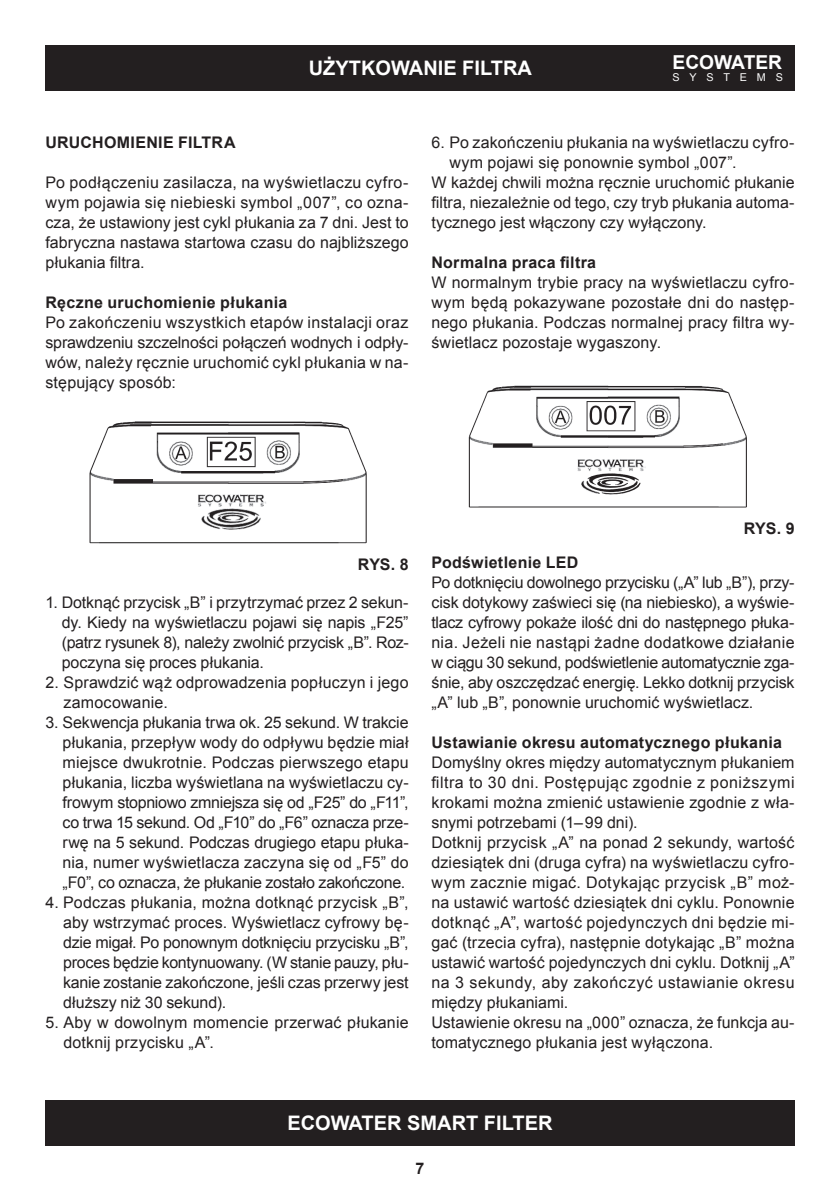
<style>
.page{position:relative;width:840px;height:1191px;background:#fff}
.page>*{position:absolute;margin:0;border:0;box-sizing:border-box;transform-origin:0 0}
.t1{font:700 20px "Arial";color:#fff}
.t2{font:700 19.2px "Arial";color:#fff}
.t3{font:16px/20px "Arial";letter-spacing:.01em;color:#231f20;text-align:justify}
.t4{font:700 16px "Arial";letter-spacing:.015em;color:#231f20}
.t5{font:10.8px "Arial";letter-spacing:.905em;color:#fff}
</style>
<div class="page">
<div style="left:45px;top:1100px;width:749px;height:45px;background:#231f20"></div>
<div style="left:45px;top:45px;width:749px;height:46px;background:#231f20"></div>
<img style="left:89px;top:421px;width:278px;height:123px">
<img style="left:468px;top:385px;width:279px;height:123px">
<p class="t1" style="left:308px;top:55px;width:224px">UŻYTKOWANIE FILTRA</p>
<p class="t2" style="left:672px;top:49px;width:111px">ECOWATER</p>
<p class="t5" style="left:672px;top:71px;width:112px">SYSTEMS</p>
<p class="t4" style="left:45px;top:132px;width:191px">URUCHOMIENIE FILTRA</p>
<p class="t3" style="left:45px;top:172px;width:364px">Po podłączeniu zasilacza, na wyświetlaczu cyfro&shy;wym pojawia się niebieski symbol „007”, co ozna&shy;cza, że ustawiony jest cykl płukania za 7 dni. Jest to fabryczna nastawa startowa czasu do najbliższego płukania filtra.</p>
<p class="t4" style="left:45px;top:292px;width:243px">Ręczne uruchomienie płukania</p>
<p class="t3" style="left:45px;top:312px;width:364px">Po zakończeniu wszystkich etapów instalacji oraz sprawdzeniu szczelności połączeń wodnych i odpły&shy;wów, należy ręcznie uruchomić cykl płukania w na&shy;stępujący sposób:</p>
<p class="t3" style="left:431px;top:132px;width:364px">6. Po zakończeniu płukania na wyświetlaczu cyfro-</p>
<p class="t3" style="left:449px;top:152px;width:286px">wym pojawi się ponownie symbol „007”.</p>
<p class="t3" style="left:431px;top:172px;width:364px">W każdej chwili można ręcznie uruchomić płukanie</p>
<p class="t3" style="left:431px;top:192px;width:364px">filtra, niezależnie od tego, czy tryb płukania automa-</p>
<p class="t3" style="left:431px;top:212px;width:274px">tycznego jest włączony czy wyłączony.</p>
<p class="t4" style="left:431px;top:252px;width:166px">Normalna praca filtra</p>
<p class="t3" style="left:431px;top:272px;width:364px">W normalnym trybie pracy na wyświetlaczu cyfro&shy;wym będą pokazywane pozostałe dni do następ&shy;nego płukania. Podczas normalnej pracy filtra wy&shy;świetlacz pozostaje wygaszony.</p>
<p class="t4" style="left:358px;top:553px;width:52px">RYS. 8</p>
<p class="t3" style="left:62px;top:592px;width:348px;text-indent:-16px">1. Dotknąć przycisk „B” i przytrzymać przez 2 sekun&shy;dy. Kiedy na wyświetlaczu pojawi się napis „F25” (patrz rysunek 8), należy zwolnić przycisk „B”. Roz&shy;poczyna się proces płukania.</p>
<p class="t3" style="left:63px;top:672px;width:346px;text-indent:-18px">2. Sprawdzić wąż odprowadzenia popłuczyn i jego zamocowanie.</p>
<p class="t3" style="left:62px;top:712px;width:347px;text-indent:-17px">3. Sekwencja płukania trwa ok. 25 sekund. W trakcie płukania, przepływ wody do odpływu będzie miał miejsce dwukrotnie. Podczas pierwszego etapu płukania, liczba wyświetlana na wyświetlaczu cy&shy;frowym stopniowo zmniejsza się od „F25” do „F11”, co trwa 15 sekund. Od „F10” do „F6” oznacza prze&shy;rwę na 5 sekund. Podczas drugiego etapu płuka&shy;nia, numer wyświetlacza zaczyna się od „F5” do „F0”, co oznacza, że płukanie zostało zakończone.</p>
<p class="t3" style="left:63px;top:892px;width:347px;text-indent:-18px">4. Podczas płukania, można dotknąć przycisk „B”, aby wstrzymać proces. Wyświetlacz cyfrowy bę&shy;dzie migał. Po ponownym dotknięciu przycisku „B”, proces będzie kontynuowany. (W stanie pauzy, płu&shy;kanie zostanie zakończone, jeśli czas przerwy jest dłuższy niż 30 sekund).</p>
<p class="t3" style="left:63px;top:1012px;width:346px;text-indent:-18px">5. Aby w dowolnym momencie przerwać płukanie dotknij przycisku „A”.</p>
<p class="t4" style="left:743px;top:518px;width:52px">RYS. 9</p>
<p class="t4" style="left:431px;top:552px;width:148px">Podświetlenie LED</p>
<p class="t3" style="left:431px;top:572px;width:364px">Po dotknięciu dowolnego przycisku („A” lub „B”), przy&shy;cisk dotykowy zaświeci się (na niebiesko), a wyświe&shy;tlacz cyfrowy pokaże ilość dni do następnego płuka&shy;nia. Jeżeli nie nastąpi żadne dodatkowe działanie w ciągu 30 sekund, podświetlenie automatycznie zga&shy;śnie, aby oszczędzać energię. Lekko dotknij przycisk „A” lub „B”, ponownie uruchomić wyświetlacz.</p>
<p class="t4" style="left:431px;top:732px;width:352px">Ustawianie okresu automatycznego płukania</p>
<p class="t3" style="left:431px;top:752px;width:364px;text-align:left">Domyślny okres między automatycznym płukaniem filtra to 30 dni. Postępując zgodnie z poniższymi krokami można zmienić ustawienie zgodnie z wła&shy;snymi potrzebami (1–99 dni).<br>Dotknij przycisk „A” na ponad 2 sekundy, wartość dziesiątek dni (druga cyfra) na wyświetlaczu cyfro&shy;wym zacznie migać. Dotykając przycisk „B” moż&shy;na ustawić wartość dziesiątek dni cyklu. Ponownie dotknąć „A”, wartość pojedynczych dni będzie mi&shy;gać (trzecia cyfra), następnie dotykając „B” można ustawić wartość pojedynczych dni cyklu. Dotknij „A” na 3 sekundy, aby zakończyć ustawianie okresu między płukaniami.<br>Ustawienie okresu na „000” oznacza, że funkcja au&shy;tomatycznego płukania jest wyłączona.</p>
<p class="t1" style="left:287px;top:1110px;width:266px">ECOWATER SMART FILTER</p>
<p class="t4" style="left:415px;top:1158px;width:10px">7</p>
</div>
